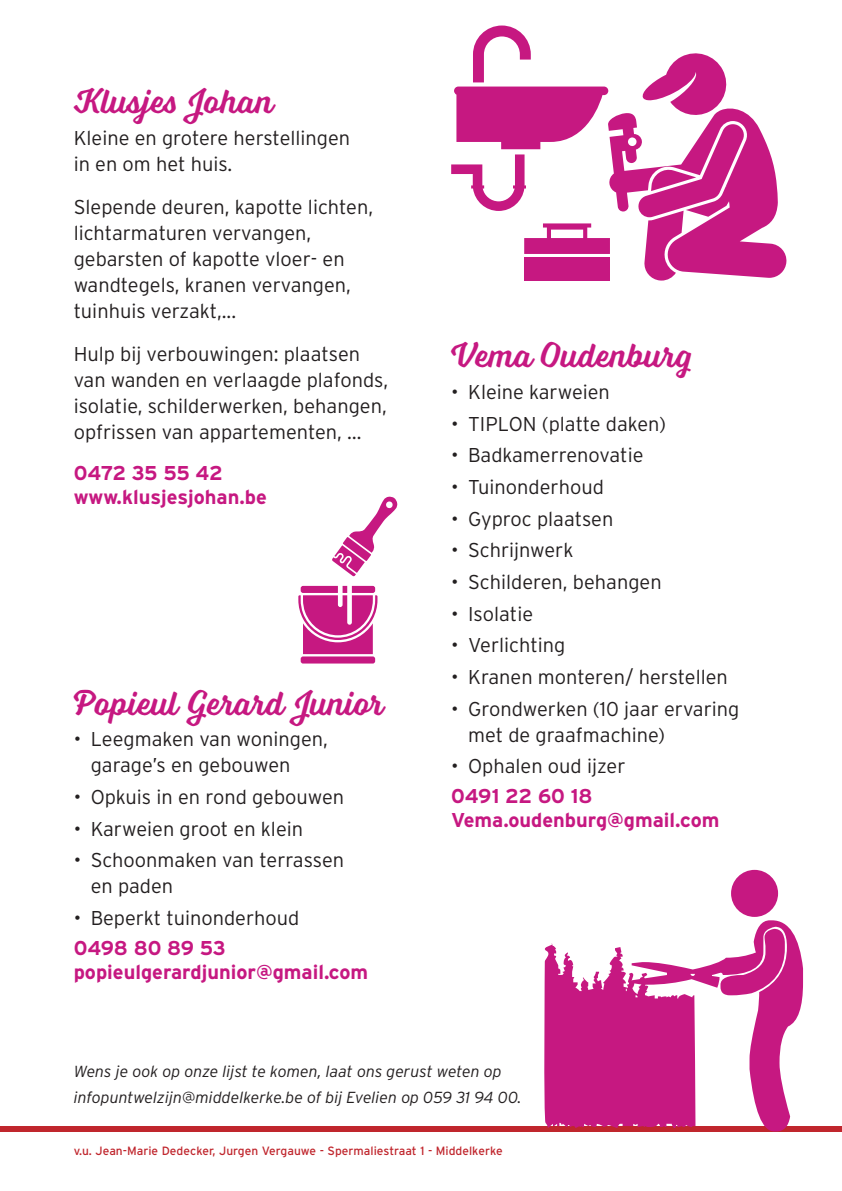
<style>
.page{position:relative;width:842px;height:1191px;background:#fff}
.page>*{position:absolute;margin:0;border:0;box-sizing:border-box;transform-origin:0 0}
.t1{font:36px "Voltage";color:#c61881}
.t2{font:300 20px/26px "Interstate";color:#231f20}
.t3{font:700 20px/24px "Interstate";color:#c61881}
.t4{font:italic 300 16px/26px "Interstate";color:#231f20}
.t5{font:12px "Interstate";color:#c0262d}
</style>
<div class="page">
<div style="left:0;top:1125px;width:842px;height:6px;background:#c0262d"></div>
<svg style="left:541px;top:920px;width:262px;height:211px"></svg>
<div style="left:731px;top:870px;width:47px;height:47px;background:#c61881;border-radius:50%"></div>
<div style="left:524px;top:257px;width:86px;height:24px;background:#c61881"></div>
<svg style="left:451px;top:26px;width:336px;height:254px"></svg>
<svg style="left:298px;top:586px;width:79px;height:77px"></svg>
<svg style="left:332px;top:496px;width:65px;height:80px"></svg>
<h1 class="t1" style="left:74px;top:79px;width:202px">Klusjes Johan</h1>
<p class="t2" style="left:74px;top:124px;width:278px">Kleine en grotere herstellingen in en om het huis.</p>
<p class="t2" style="left:74px;top:193px;width:301px">Slepende deuren, kapotte lichten, lichtarmaturen vervangen, gebarsten of kapotte vloer- en wandtegels, kranen vervangen, tuinhuis verzakt,...</p>
<p class="t2" style="left:74px;top:340px;width:316px">Hulp bij verbouwingen: plaatsen van wanden en verlaagde plafonds, isolatie, schilderwerken, behangen, opfrissen van appartementen, …</p>
<p class="t3" style="left:74px;top:460px;width:195px">0472 35 55 42 www.klusjesjohan.be</p>
<h1 class="t1" style="left:74px;top:681px;width:314px">Popieul Gerard Junior</h1>
<p class="t2" style="left:91px;top:726px;width:239px;text-indent:-17px">• Leegmaken van woningen, garage’s en gebouwen</p>
<p class="t2" style="left:74px;top:784px;width:272px">• Opkuis in en rond gebouwen</p>
<p class="t2" style="left:74px;top:815px;width:231px">• Karweien groot en klein</p>
<p class="t2" style="left:91px;top:847px;width:255px;text-indent:-17px">• Schoonmaken van terrassen en paden</p>
<p class="t2" style="left:74px;top:905px;width:227px">• Beperkt tuinonderhoud</p>
<p class="t3" style="left:74px;top:935px;width:296px">0498 80 89 53 popieulgerardjunior@gmail.com</p>
<h1 class="t1" style="left:451px;top:334px;width:240px">Vema Oudenburg</h1>
<p class="t2" style="left:451px;top:379px;width:160px">• Kleine karweien</p>
<p class="t2" style="left:451px;top:410px;width:216px">• TIPLON (platte daken)</p>
<p class="t2" style="left:451px;top:442px;width:194px">• Badkamerrenovatie</p>
<p class="t2" style="left:451px;top:473px;width:154px">• Tuinonderhoud</p>
<p class="t2" style="left:451px;top:505px;width:164px">• Gyproc plaatsen</p>
<p class="t2" style="left:451px;top:537px;width:124px">• Schrijnwerk</p>
<p class="t2" style="left:451px;top:568px;width:212px">• Schilderen, behangen</p>
<p class="t2" style="left:451px;top:600px;width:83px">• Isolatie</p>
<p class="t2" style="left:451px;top:632px;width:116px">• Verlichting</p>
<p class="t2" style="left:451px;top:663px;width:278px">• Kranen monteren/ herstellen</p>
<p class="t2" style="left:468px;top:695px;width:273px;text-indent:-17px">• Grondwerken (10 jaar ervaring met de graafmachine)</p>
<p class="t2" style="left:451px;top:753px;width:176px">• Ophalen oud ijzer</p>
<p class="t3" style="left:451px;top:783px;width:270px">0491 22 60 18<br>Vema.oudenburg@gmail.com</p>
<p class="t4" style="left:74px;top:1058px;width:449px">Wens je ook op onze lijst te komen, laat ons gerust weten op infopuntwelzijn@middelkerke.be of bij Evelien op 059 31 94 00.</p>
<p class="t5" style="left:74px;top:1144px;width:430px">v.u. Jean-Marie Dedecker, Jurgen Vergauwe - Spermaliestraat 1 - Middelkerke</p>
</div>
